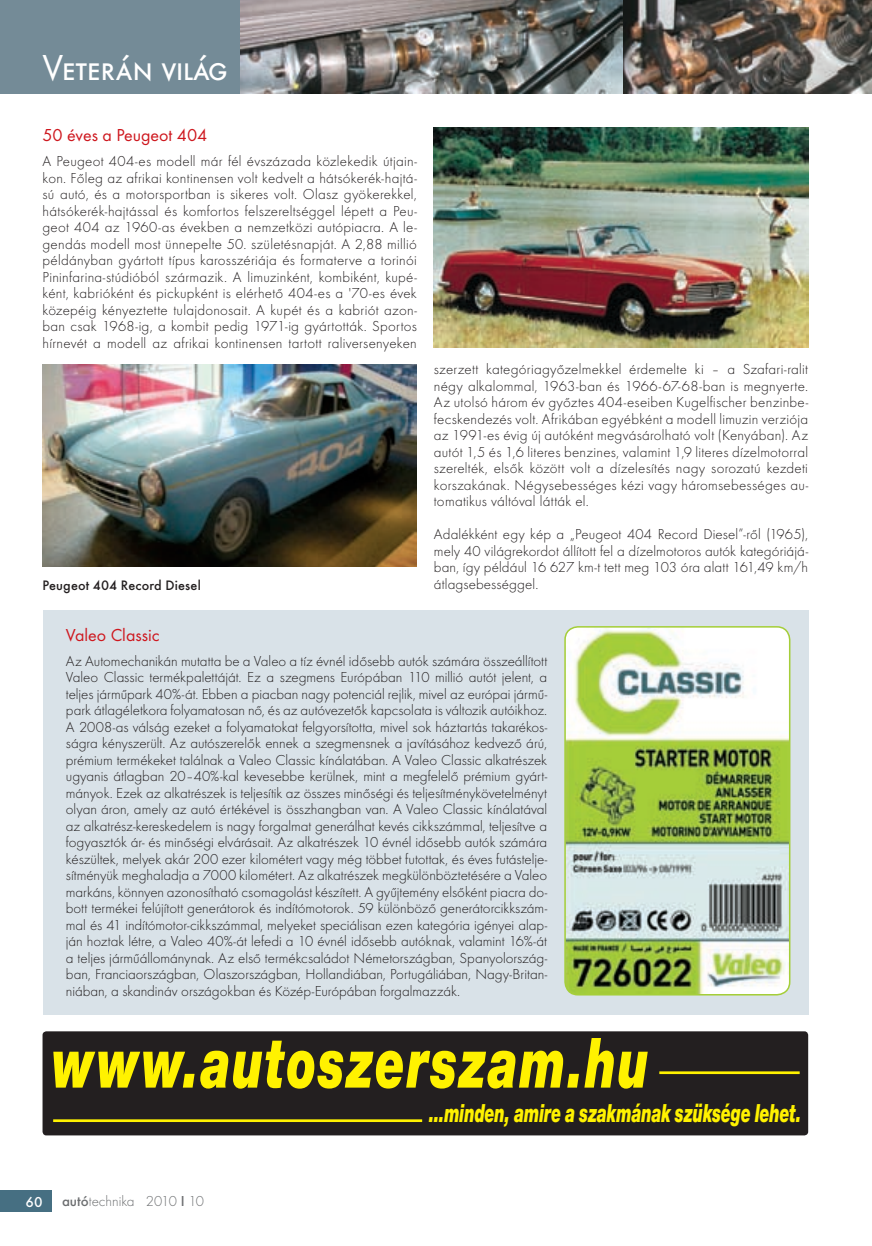
<style>
.page{position:relative;width:872px;height:1246px;background:#fff}
.page>*{position:absolute;margin:0;border:0;box-sizing:border-box;transform-origin:0 0}
.t1{font:italic 900 74.4px "Nimbus San Nov TOT";letter-spacing:.045em;color:#fff200;scale:.69 1}
.t2{font:37.5px "Futura TOT Boo";color:#fff}
.t3{font:italic 900 26.85px "Nimbus San Nov TOT";color:#fff200;scale:.63 1}
.t4{font:18px "Futura TOT Boo";letter-spacing:-.005em;color:#ce171e}
.t5{font:300 15px/16.5px "Futura TOT";letter-spacing:.01em;color:#231f20;text-align:justify}
.t6{font:300 15px "Futura TOT";color:#6d6f71}
.t7{font:500 15px "Futura TOT";color:#fff}
.t8{font:500 14.25px "Futura TOT";letter-spacing:.01em;color:#231f20}
.s1{font-weight:500}
</style>
<div class="page">
<div style="left:0;top:1191px;width:51px;height:21px;background:#466f82"></div>
<div style="left:43px;top:610px;width:766px;height:404px;background:#d9e2e8"></div>
<img style="left:567px;top:627px;width:222px;height:368px">
<div style="left:564px;top:626px;width:226px;height:369px;border:2px solid #a5ce39;border-radius:13px"></div>
<img style="left:434px;top:128px;width:374px;height:219px">
<img style="left:43px;top:364px;width:374px;height:202px">
<div style="left:43px;top:1031px;width:765px;height:104px;background:#231f20;border-radius:4px"></div>
<hr style="left:659px;top:1071px;width:140px;height:3px;background:#fff200">
<hr style="left:53px;top:1119px;width:369px;height:3px;background:#fff200">
<img style="left:241px;top:0;width:631px;height:94px">
<div style="left:0;top:0;width:241px;height:94px;background:#748b97"></div>
<h2 class="t2" style="left:43px;top:45px;width:187px">Veterán világ</h2>
<p class="t4" style="left:43px;top:124px;width:166px">50 éves a Peugeot 404</p>
<p class="t5" style="left:43px;top:153px;width:376px">A Peugeot 404-es modell már fél évszázada közlekedik útjain&shy;kon. Főleg az afrikai kontinensen volt kedvelt a hátsókerék-hajtá&shy;sú autó, és a motorsportban is sikeres volt. Olasz gyökerekkel, hátsókerék-hajtással és komfortos felszereltséggel lépett a Peu&shy;geot 404 az 1960-as években a nemzetközi autópiacra. A le&shy;gendás modell most ünnepelte 50. születésnapját. A 2,88 millió példányban gyártott típus karosszériája és formaterve a torinói Pininfarina-stúdióból származik. A limuzinként, kombiként, kupé&shy;ként, kabrióként és pickupként is elérhető 404-es a '70-es évek közepéig kényeztette tulajdonosait. A kupét és a kabriót azon&shy;ban csak 1968-ig, a kombit pedig 1971-ig gyártották. Sportos hírnevét a modell az afrikai kontinensen tartott raliversenyeken</p>
<p class="t5" style="left:434px;top:361px;width:376px">szerzett kategóriagyőzelmekkel érdemelte ki – a Szafari-ralit négy alkalommal, 1963-ban és 1966-67-68-ban is megnyerte.<br>Az utolsó három év győztes 404-eseiben Kugelfischer benzinbe&shy;fecskendezés volt. Afrikában egyébként a modell limuzin verziója az 1991-es évig új autóként megvásárolható volt (Kenyában). Az autót 1,5 és 1,6 literes benzines, valamint 1,9 literes dízelmotorral szerelték, elsők között volt a dízelesítés nagy sorozatú kezdeti korszakának. Négysebességes kézi vagy háromsebességes au&shy;tomatikus váltóval látták el.</p>
<p class="t5" style="left:434px;top:526px;width:376px">Adalékként egy kép a „Peugeot 404 Record Diesel”-ről (1965), mely 40 világrekordot állított fel a dízelmotoros autók kategóriájá&shy;ban, így például 16 627 km-t tett meg 103 óra alatt 161,49 km/h</p>
<p class="t8" style="left:43px;top:577px;width:160px">Peugeot 404 Record Diesel</p>
<p class="t5" style="left:434px;top:576px;width:106px">átlagsebességgel.</p>
<p class="t4" style="left:66px;top:624px;width:95px">Valeo Classic</p>
<p class="t5" style="left:66px;top:653px;width:483px">Az Automechanikán mutatta be a Valeo a tíz évnél idősebb autók számára összeállított Valeo Classic termékpalettáját. Ez a szegmens Európában 110 millió autót jelent, a teljes járműpark 40%-át. Ebben a piacban nagy potenciál rejlik, mivel az európai jármű&shy;park átlagéletkora folyamatosan nő, és az autóvezetők kapcsolata is változik autóikhoz.<br>A 2008-as válság ezeket a folyamatokat felgyorsította, mivel sok háztartás takarékos&shy;ságra kényszerült. Az autószerelők ennek a szegmensnek a javításához kedvező árú, prémium termékeket találnak a Valeo Classic kínálatában. A Valeo Classic alkatrészek ugyanis átlagban 20–40%-kal kevesebbe kerülnek, mint a megfelelő prémium gyárt&shy;mányok. Ezek az alkatrészek is teljesítik az összes minőségi és teljesítménykövetelményt olyan áron, amely az autó értékével is összhangban van. A Valeo Classic kínálatával az alkatrész-kereskedelem is nagy forgalmat generálhat kevés cikkszámmal, teljesítve a fogyasztók ár- és minőségi elvárásait. Az alkatrészek 10 évnél idősebb autók számára készültek, melyek akár 200 ezer kilométert vagy még többet futottak, és éves futástelje&shy;sítményük meghaladja a 7000 kilométert. Az alkatrészek megkülönböztetésére a Valeo markáns, könnyen azonosítható csomagolást készített. A gyűjtemény elsőként piacra do&shy;bott termékei felújított generátorok és indítómotorok. 59 különböző generátorcikkszám&shy;mal és 41 indítómotor-cikkszámmal, melyeket speciálisan ezen kategória igényei alap&shy;ján hoztak létre, a Valeo 40%-át lefedi a 10 évnél idősebb autóknak, valamint 16%-át a teljes járműállománynak. Az első termékcsaládot Németországban, Spanyolország&shy;ban, Franciaországban, Olaszországban, Hollandiában, Portugáliában, Nagy-Britan&shy;niában, a skandináv országokban és Közép-Európában forgalmazzák.</p>
<h1 class="t1" style="left:51px;top:1020px;width:866px">www.autoszerszam.hu</h1>
<h3 class="t3" style="left:429px;top:1098px;width:592px">...minden, amire a szakmának szüksége lehet.</h3>
<p class="t7" style="left:26px;top:1193px;width:19px">60</p>
<p class="t6" style="left:62px;top:1193px;width:144px"><span class="s1">autó</span>technika 2010 <span class="s1">I</span> 10</p>
</div>
